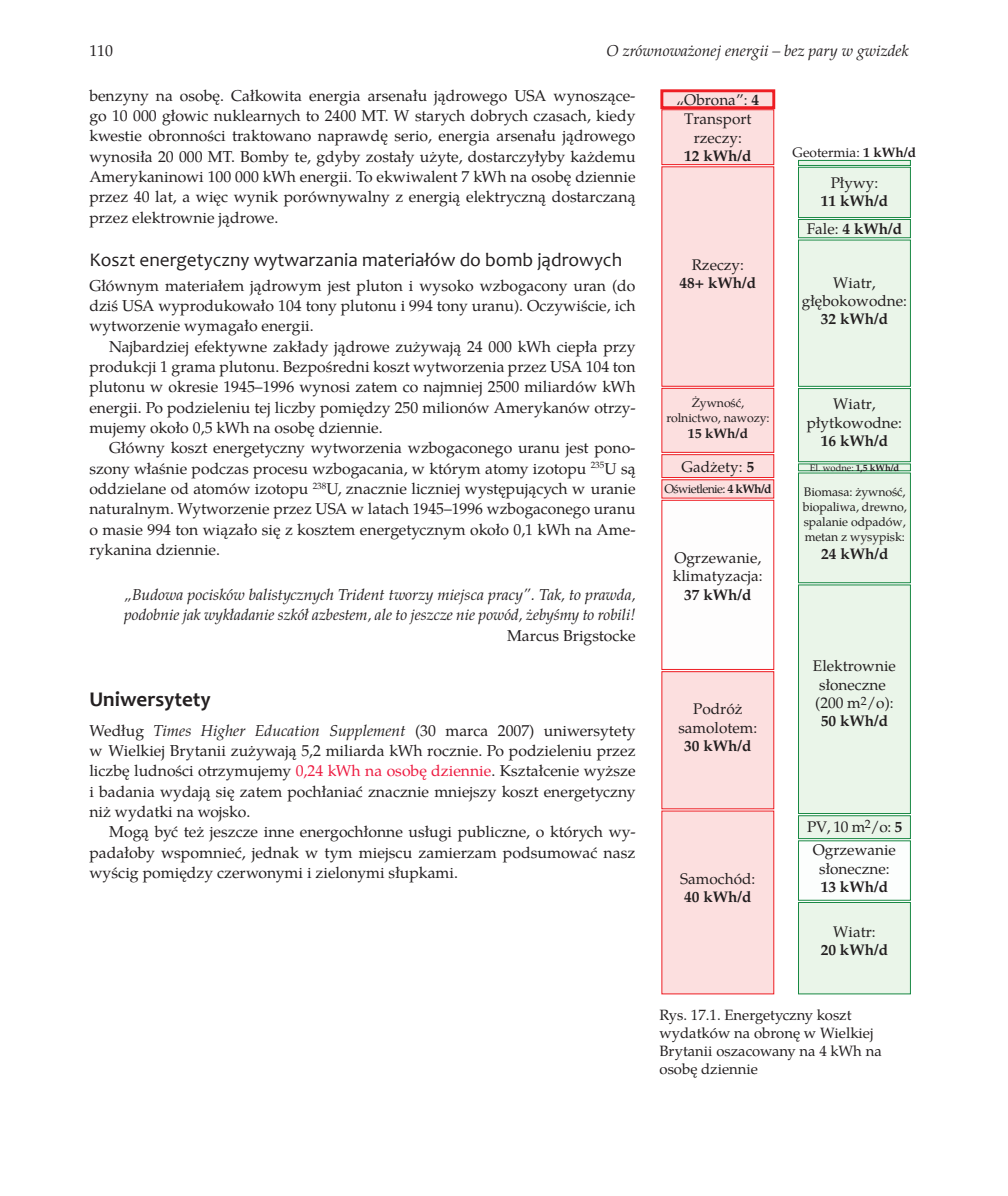
<style>
.page{position:relative;width:1008px;height:1196px;background:#fff}
.page>*{position:absolute;margin:0;border:0;box-sizing:border-box;transform-origin:0 0}
.t1{font:700 21px "Candara";color:#231f20}
.t2{font:19.25px "Candara";color:#231f20}
.t3{font:15.75px/20.3px "Te X Gyre Pagella";color:#231f20;text-align:justify}
.t4{font:italic 15.75px/20.3px "Te X Gyre Pagella";color:#231f20}
.t5{font:15.4px/18.4px "Te X Gyre Pagella";color:#231f20;text-align:center}
.t6{font:700 15.4px "Te X Gyre Pagella";color:#231f20}
.t7{font:14.88px/17.8px "Te X Gyre Pagella";color:#231f20}
.t8{font:13.65px "Te X Gyre Pagella";color:#231f20}
.t9{font:700 13.65px "Te X Gyre Pagella";color:#231f20}
.t10{font:12.42px/14.9px "Te X Gyre Pagella";letter-spacing:-.01em;color:#231f20;text-align:center}
.t11{font:12.42px "Te X Gyre Pagella";letter-spacing:-.05em;color:#231f20}
.t12{font:9.45px "Te X Gyre Pagella";color:#231f20}
.s1{font-weight:700}
.s2{font-weight:400}
.s3{font-style:italic}
.s4{color:#ed1a40}
</style>
<div class="page">
<div style="left:661px;top:91px;width:112px;height:17px;background:#fcdfdf"></div>
<div style="left:660px;top:89px;width:114px;height:20px;border:3px solid #ee1d23"></div>
<div style="left:798px;top:160px;width:112px;height:5px;background:#eaf5e9"></div>
<div style="left:797px;top:160px;width:113px;height:6px;border:1px solid #178842"></div>
<div style="left:661px;top:167px;width:112px;height:219px;background:#fcdfdf"></div>
<div style="left:661px;top:110px;width:112px;height:55px;background:#fcdfdf"></div>
<div style="left:661px;top:109px;width:112px;height:56px;border:1px solid #ee1d23"></div>
<div style="left:798px;top:167px;width:112px;height:50px;background:#eaf5e9"></div>
<div style="left:797px;top:167px;width:113px;height:51px;border:1px solid #178842"></div>
<div style="left:661px;top:388px;width:112px;height:64px;background:#fcdfdf"></div>
<div style="left:661px;top:388px;width:112px;height:64px;border:1px solid #ee1d23"></div>
<div style="left:798px;top:219px;width:112px;height:19px;background:#eaf5e9"></div>
<div style="left:797px;top:219px;width:113px;height:19px;border:1px solid #178842"></div>
<div style="left:661px;top:454px;width:112px;height:23px;background:#fcdfdf"></div>
<div style="left:661px;top:454px;width:112px;height:24px;border:1px solid #ee1d23"></div>
<div style="left:798px;top:902px;width:112px;height:92px;background:#eaf5e9"></div>
<div style="left:797px;top:902px;width:113px;height:92px;border:1px solid #178842"></div>
<div style="left:798px;top:815px;width:112px;height:23px;background:#eaf5e9"></div>
<div style="left:797px;top:815px;width:113px;height:24px;border:1px solid #178842"></div>
<div style="left:798px;top:585px;width:112px;height:228px;background:#eaf5e9"></div>
<div style="left:797px;top:584px;width:113px;height:229px;border:1px solid #178842"></div>
<div style="left:798px;top:473px;width:112px;height:109px;background:#eaf5e9"></div>
<div style="left:797px;top:473px;width:113px;height:110px;border:1px solid #178842"></div>
<div style="left:798px;top:464px;width:112px;height:7px;background:#eaf5e9"></div>
<div style="left:797px;top:463px;width:113px;height:8px;border:1px solid #178842"></div>
<div style="left:661px;top:811px;width:112px;height:183px;background:#fcdfdf"></div>
<div style="left:661px;top:671px;width:112px;height:137px;background:#fcdfdf"></div>
<div style="left:661px;top:480px;width:112px;height:18px;background:#fcdfdf"></div>
<div style="left:661px;top:479px;width:112px;height:19px;border:1px solid #ee1d23"></div>
<div style="left:798px;top:388px;width:112px;height:74px;background:#eaf5e9"></div>
<div style="left:797px;top:388px;width:113px;height:74px;border:1px solid #178842"></div>
<div style="left:798px;top:240px;width:112px;height:146px;background:#eaf5e9"></div>
<p class="t3" style="left:89px;top:40px;width:25px">110</p>
<p class="t4" style="left:606px;top:40px;width:303px">O zrównoważonej energii – bez pary w gwizdek</p>
<p class="t3" style="left:89px;top:84px;width:547px">benzyny na osobę. Całkowita energia arsenału jądrowego USA wynoszące&shy;go 10 000 głowic nuklearnych to 2400 MT. W starych dobrych czasach, kiedy kwestie obronności traktowano naprawdę serio, energia arsenału jądrowego wynosiła 20 000 MT. Bomby te, gdyby zostały użyte, dostarczyłyby każdemu Amerykaninowi 100 000 kWh energii. To ekwiwalent 7 kWh na osobę dziennie przez 40 lat, a więc wynik porównywalny z energią elektryczną dostarczaną przez elektrownie jądrowe.</p>
<p class="t2" style="left:89px;top:248px;width:534px">Koszt energetyczny wytwarzania materiałów do bomb jądrowych</p>
<p class="t3" style="left:89px;top:274px;width:547px">Głównym materiałem jądrowym jest pluton i wysoko wzbogacony uran (do dziś USA wyprodukowało 104 tony plutonu i 994 tony uranu). Oczywiście, ich wytworzenie wymagało energii.</p>
<p class="t3" style="left:89px;top:335px;width:547px;text-indent:20px">Najbardziej efektywne zakłady jądrowe zużywają 24 000 kWh ciepła przy produkcji 1 grama plutonu. Bezpośredni koszt wytworzenia przez USA 104 ton plutonu w okresie 1945–1996 wynosi zatem co najmniej 2500 miliardów kWh energii. Po podzieleniu tej liczby pomiędzy 250 milionów Amerykanów otrzy&shy;mujemy około 0,5 kWh na osobę dziennie.</p>
<p class="t3" style="left:89px;top:437px;width:547px;text-indent:20px">Główny koszt energetyczny wytworzenia wzbogaconego uranu jest pono&shy;szony właśnie podczas procesu wzbogacania, w którym atomy izotopu <sup>235</sup>U są oddzielane od atomów izotopu <sup>238</sup>U, znacznie liczniej występujących w uranie naturalnym. Wytworzenie przez USA w latach 1945–1996 wzbogaconego uranu o masie 994 ton wiązało się z kosztem energetycznym około 0,1 kWh na Ame&shy;rykanina dziennie.</p>
<p class="t4" style="left:124px;top:583px;width:512px">„Budowa pocisków balistycznych Trident tworzy miejsca pracy”. Tak, to prawda, podobnie jak wykładanie szkół azbestem, ale to jeszcze nie powód, żebyśmy to robili!</p>
<p class="t3" style="left:507px;top:624px;width:130px">Marcus Brigstocke</p>
<p class="t5" style="left:676px;top:89px;width:84px">“Obrona”: <span class="s1">4</span></p>
<p class="t5" style="left:683px;top:109px;width:69px">Transport rzeczy:</p>
<p class="t6" style="left:683px;top:144px;width:69px">12 kWh/d</p>
<p class="t8" style="left:792px;top:142px;width:125px">Geotermia: <span class="s1">1 kWh/d</span></p>
<p class="t5" style="left:830px;top:172px;width:49px">Pływy:</p>
<p class="t6" style="left:820px;top:189px;width:69px">11 kWh/d</p>
<p class="t6" style="left:806px;top:217px;width:97px"><span class="s2">Fale:</span> 4 kWh/d</p>
<p class="t5" style="left:691px;top:254px;width:54px">Rzeczy:</p>
<p class="t6" style="left:679px;top:271px;width:78px">48+ kWh/d</p>
<p class="t5" style="left:801px;top:272px;width:107px">Wiatr, głębokowodne:</p>
<p class="t6" style="left:820px;top:307px;width:69px">32 kWh/d</p>
<p class="t10" style="left:666px;top:394px;width:105px">Żywność, rolnictwo, nawozy:</p>
<p class="t9" style="left:687px;top:423px;width:62px">15 kWh/d</p>
<p class="t5" style="left:806px;top:394px;width:97px">Wiatr, płytkowodne:</p>
<p class="t6" style="left:820px;top:429px;width:69px">16 kWh/d</p>
<p class="t5" style="left:681px;top:456px;width:74px">Gadżety: <span class="s1">5</span></p>
<p class="t12" style="left:809px;top:460px;width:91px">El. wodne: <span class="s1">1,5 kWh/d</span></p>
<p class="t11" style="left:664px;top:479px;width:109px">Oświetlenie: <span class="s1">4 kWh/d</span></p>
<p class="t10" style="left:802px;top:483px;width:106px;text-align:justify">Biomasa: żywność, biopaliwa, drewno, spalanie odpadów, metan z wysypisk:</p>
<p class="t6" style="left:820px;top:542px;width:69px">24 kWh/d</p>
<p class="t5" style="left:672px;top:547px;width:91px;text-align:left">Ogrzewanie, klimatyzacja:</p>
<p class="t6" style="left:683px;top:583px;width:69px">37 kWh/d</p>
<h1 class="t1" style="left:89px;top:686px;width:123px">Uniwersytety</h1>
<p class="t3" style="left:89px;top:719px;width:547px">Według <span class="s3">Times Higher Education Supplement</span> (30 marca 2007) uniwersytety w Wielkiej Brytanii zużywają 5,2 miliarda kWh rocznie. Po podzieleniu przez liczbę ludności otrzymujemy <span class="s4">0,24 kWh na osobę dziennie</span>. Kształcenie wyższe i badania wydają się zatem pochłaniać znacznie mniejszy koszt energetyczny niż wydatki na wojsko.</p>
<p class="t3" style="left:89px;top:820px;width:547px;text-indent:20px">Mogą być też jeszcze inne energochłonne usługi publiczne, o których wy&shy;padałoby wspomnieć, jednak w tym miejscu zamierzam podsumować nasz wyścig pomiędzy czerwonymi i zielonymi słupkami.</p>
<p class="t5" style="left:678px;top:698px;width:80px">Podróż samolotem:</p>
<p class="t6" style="left:683px;top:734px;width:69px">30 kWh/d</p>
<p class="t5" style="left:680px;top:868px;width:77px">Samochód:</p>
<p class="t6" style="left:683px;top:885px;width:69px">40 kWh/d</p>
<p class="t5" style="left:812px;top:655px;width:84px">Elektrownie słoneczne (200 m<sup>2</sup>/o):<br><span class="s1">50 kWh/d</span></p>
<p class="t5" style="left:806px;top:816px;width:97px">PV, 10 m<sup>2</sup>/o: <span class="s1">5</span></p>
<p class="t5" style="left:812px;top:840px;width:85px">Ogrzewanie słoneczne:</p>
<p class="t6" style="left:820px;top:875px;width:69px">13 kWh/d</p>
<p class="t5" style="left:832px;top:921px;width:44px">Wiatr:</p>
<p class="t6" style="left:820px;top:938px;width:69px">20 kWh/d</p>
<p class="t7" style="left:659px;top:1005px;width:224px">Rys. 17.1. Energetyczny koszt wydatków na obronę w Wielkiej<br>Brytanii oszacowany na 4 kWh na osobę dziennie</p>
</div>
